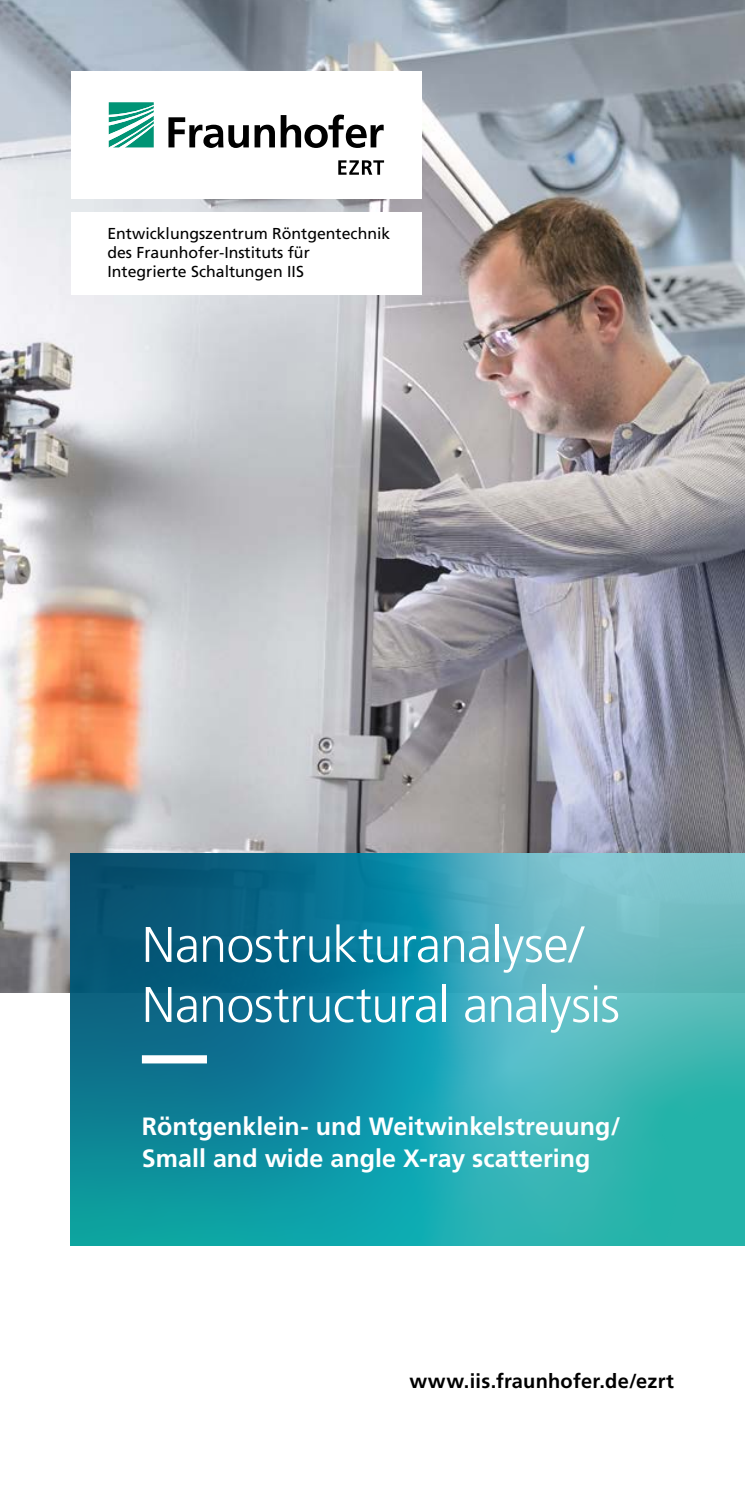
<style>
.page{position:relative;width:745px;height:1489px;background:#fff}
.page>*{position:absolute;margin:0;border:0;box-sizing:border-box;transform-origin:0 0}
.t1{font:300 50px/60px "Frutiger LT Com";letter-spacing:-.01em;color:#fff}
.t2{font:700 25px/32.5px "Frutiger LT Com";letter-spacing:.005em;color:#fff}
.t3{font:700 20px "Frutiger LT Com";letter-spacing:.01em;color:#000}
.t4{font:15.75px/19px "Frutiger LT Com";color:#000}
</style>
<div class="page">
<img style="left:0;top:0;width:744px;height:992px">
<svg style="left:71px;top:853px;width:673px;height:391px;background:#2798a7"></svg>
<svg style="left:142px;top:1055px;width:531px;height:8px;background:#44a9b9"></svg>
<div style="left:71px;top:71px;width:350px;height:127px;background:#fff"></div>
<div style="left:71px;top:212px;width:350px;height:82px;background:#fff"></div>
<svg style="left:109px;top:102px;width:45px;height:45px"></svg>
<svg style="left:168px;top:114px;width:215px;height:34px"></svg>
<svg style="left:338px;top:160px;width:46px;height:15px"></svg>
<p class="t4" style="left:107px;top:224px;width:284px">Entwicklungszentrum Röntgentechnik des Fraunhofer-Instituts für<br>Integrierte Schaltungen IIS</p>
<h1 class="t1" style="left:142px;top:914px;width:479px">Nanostrukturanalyse/<br>Nanostructural analysis</h1>
<h2 class="t2" style="left:142px;top:1109px;width:479px">Röntgenklein- und Weitwinkelstreuung/<br>Small and wide angle X-ray scattering</h2>
<p class="t3" style="left:409px;top:1369px;width:266px">www.iis.fraunhofer.de/ezrt</p>
</div>
